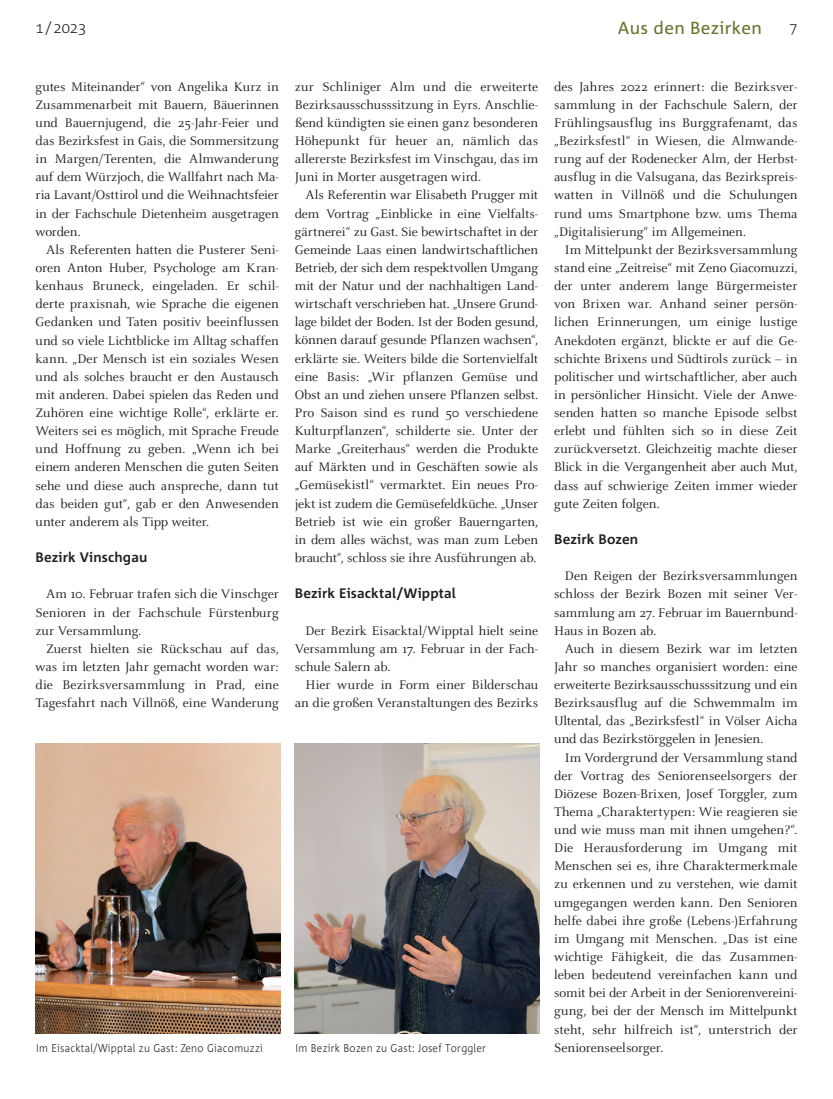
<style>
.page{position:relative;width:833px;height:1099px;background:#fff}
.page>*{position:absolute;margin:0;border:0;box-sizing:border-box;transform-origin:0 0}
.t1{font:17.5px "Corpid";letter-spacing:.02em;color:#6a722d}
.t2{font:300 15px "Corpid";color:#231f20}
.t3{font:13.75px/18.1px "Celeste OT";letter-spacing:-.005em;color:#231f20;text-align:justify}
.t4{font:700 13.75px "Corpid";letter-spacing:.01em;color:#231f20}
.t5{font:300 11.25px "Corpid";letter-spacing:.03em;color:#231f20;scale:.9 1}
</style>
<div class="page">
<img style="left:35px;top:743px;width:245px;height:290px">
<img style="left:295px;top:743px;width:245px;height:290px">
<p class="t2" style="left:35px;top:19px;width:53px">1/2023</p>
<p class="t1" style="left:618px;top:18px;width:146px">Aus den Bezirken</p>
<p class="t2" style="left:789px;top:19px;width:10px">7</p>
<p class="t3" style="left:35px;top:78px;width:245px">gutes Miteinander“ von Angelika Kurz in Zusammenarbeit mit Bauern, Bäuerinnen und Bauernjugend, die 25-Jahr-Feier und das Bezirksfest in Gais, die Sommersitzung in Margen/Terenten, die Almwanderung auf dem Würzjoch, die Wallfahrt nach Ma&shy;ria Lavant/Osttirol und die Weihnachtsfeier in der Fachschule Dietenheim ausgetragen worden.</p>
<p class="t3" style="left:35px;top:241px;width:245px;text-indent:11px">Als Referenten hatten die Pusterer Seni&shy;oren Anton Huber, Psychologe am Kran&shy;kenhaus Bruneck, eingeladen. Er schil&shy;derte praxisnah, wie Sprache die eigenen Gedanken und Taten positiv beeinflussen und so viele Lichtblicke im Alltag schaffen kann. „Der Mensch ist ein soziales Wesen und als solches braucht er den Austausch mit anderen. Dabei spielen das Reden und Zuhören eine wichtige Rolle“, erklärte er.<br>Weiters sei es möglich, mit Sprache Freude und Hoffnung zu geben. „Wenn ich bei einem anderen Menschen die guten Seiten sehe und diese auch anspreche, dann tut das beiden gut“, gab er den Anwesenden unter anderem als Tipp weiter.</p>
<p class="t4" style="left:35px;top:549px;width:113px">Bezirk Vinschgau</p>
<p class="t3" style="left:35px;top:585px;width:245px;text-indent:11px">Am 10. Februar trafen sich die Vinschger Senioren in der Fachschule Fürstenburg zur Versammlung.</p>
<p class="t3" style="left:35px;top:639px;width:245px;text-indent:11px">Zuerst hielten sie Rückschau auf das, was im letzten Jahr gemacht worden war: die Bezirksversammlung in Prad, eine Tagesfahrt nach Villnöß, eine Wanderung</p>
<p class="t3" style="left:295px;top:77px;width:245px">zur Schliniger Alm und die erweiterte Bezirksausschusssitzung in Eyrs. Anschlie&shy;ßend kündigten sie einen ganz besonderen Höhepunkt für heuer an, nämlich das allererste Bezirksfest im Vinschgau, das im Juni in Morter ausgetragen wird.</p>
<p class="t3" style="left:295px;top:186px;width:245px;text-indent:11px">Als Referentin war Elisabeth Prugger mit dem Vortrag „Einblicke in eine Vielfalts&shy;gärtnerei“ zu Gast. Sie bewirtschaftet in der Gemeinde Laas einen landwirtschaftlichen Betrieb, der sich dem respektvollen Umgang mit der Natur und der nachhaltigen Land&shy;wirtschaft verschrieben hat. „Unsere Grund&shy;lage bildet der Boden. Ist der Boden gesund, können darauf gesunde Pflanzen wachsen“, erklärte sie. Weiters bilde die Sortenvielfalt eine Basis: „Wir pflanzen Gemüse und Obst an und ziehen unsere Pflanzen selbst.<br>Pro Saison sind es rund 50 verschiedene Kulturpflanzen“, schilderte sie. Unter der Marke „Greiterhaus“ werden die Produkte auf Märkten und in Geschäften sowie als „Gemüsekistl“ vermarktet. Ein neues Pro&shy;jekt ist zudem die Gemüsefeldküche. „Unser Betrieb ist wie ein großer Bauerngarten, in dem alles wächst, was man zum Leben braucht“, schloss sie ihre Ausführungen ab.</p>
<p class="t4" style="left:295px;top:586px;width:163px">Bezirk Eisacktal/Wipptal</p>
<p class="t3" style="left:295px;top:621px;width:245px;text-indent:11px">Der Bezirk Eisacktal/Wipptal hielt seine Versammlung am 17. Februar in der Fach&shy;schule Salern ab.</p>
<p class="t3" style="left:295px;top:675px;width:245px;text-align:right">Hier wurde in Form einer Bilderschau an die großen Veranstaltungen des Bezirks</p>
<p class="t5" style="left:36px;top:1041px;width:253px">Im Eisacktal/Wipptal zu Gast: Zeno Giacomuzzi</p>
<p class="t5" style="left:295px;top:1041px;width:213px">Im Bezirk Bozen zu Gast: Josef Torggler</p>
<p class="t3" style="left:554px;top:78px;width:245px">des Jahres 2022 erinnert: die Bezirksver&shy;sammlung in der Fachschule Salern, der Frühlingsausflug ins Burggrafenamt, das „Bezirksfestl“ in Wiesen, die Almwande&shy;rung auf der Rodenecker Alm, der Herbst&shy;ausflug in die Valsugana, das Bezirkspreis&shy;watten in Villnöß und die Schulungen rund ums Smartphone bzw. ums Thema „Digitalisierung“ im Allgemeinen.</p>
<p class="t3" style="left:554px;top:241px;width:245px;text-indent:11px">Im Mittelpunkt der Bezirksversammlung stand eine „Zeitreise“ mit Zeno Giacomuzzi, der unter anderem lange Bürgermeister von Brixen war. Anhand seiner persön&shy;lichen Erinnerungen, um einige lustige Anekdoten ergänzt, blickte er auf die Ge&shy;schichte Brixens und Südtirols zurück – in politischer und wirtschaftlicher, aber auch in persönlicher Hinsicht. Viele der Anwe&shy;senden hatten so manche Episode selbst erlebt und fühlten sich so in diese Zeit zurückversetzt. Gleichzeitig machte dieser Blick in die Vergangenheit aber auch Mut, dass auf schwierige Zeiten immer wieder gute Zeiten folgen.</p>
<p class="t4" style="left:554px;top:531px;width:86px">Bezirk Bozen</p>
<p class="t3" style="left:554px;top:567px;width:245px;text-indent:11px">Den Reigen der Bezirksversammlungen schloss der Bezirk Bozen mit seiner Ver&shy;sammlung am 27. Februar im Bauernbund-Haus in Bozen ab.</p>
<p class="t3" style="left:554px;top:639px;width:245px;text-indent:11px">Auch in diesem Bezirk war im letzten Jahr so manches organisiert worden: eine erweiterte Bezirksausschusssitzung und ein Bezirksausflug auf die Schwemmalm im Ultental, das „Bezirksfestl“ in Völser Aicha und das Bezirkstörggelen in Jenesien.</p>
<p class="t3" style="left:554px;top:748px;width:245px;text-indent:11px">Im Vordergrund der Versammlung stand der Vortrag des Seniorenseelsorgers der Diözese Bozen-Brixen, Josef Torggler, zum Thema „Charaktertypen: Wie reagieren sie und wie muss man mit ihnen umgehen?“.<br>Die Herausforderung im Umgang mit Menschen sei es, ihre Charaktermerkmale zu erkennen und zu verstehen, wie damit umgegangen werden kann. Den Senioren helfe dabei ihre große (Lebens-)Erfahrung im Umgang mit Menschen. „Das ist eine wichtige Fähigkeit, die das Zusammen&shy;leben bedeutend vereinfachen kann und somit bei der Arbeit in der Seniorenvereini&shy;gung, bei der der Mensch im Mittelpunkt steht, sehr hilfreich ist“, unterstrich der Seniorenseelsorger.</p>
</div>
